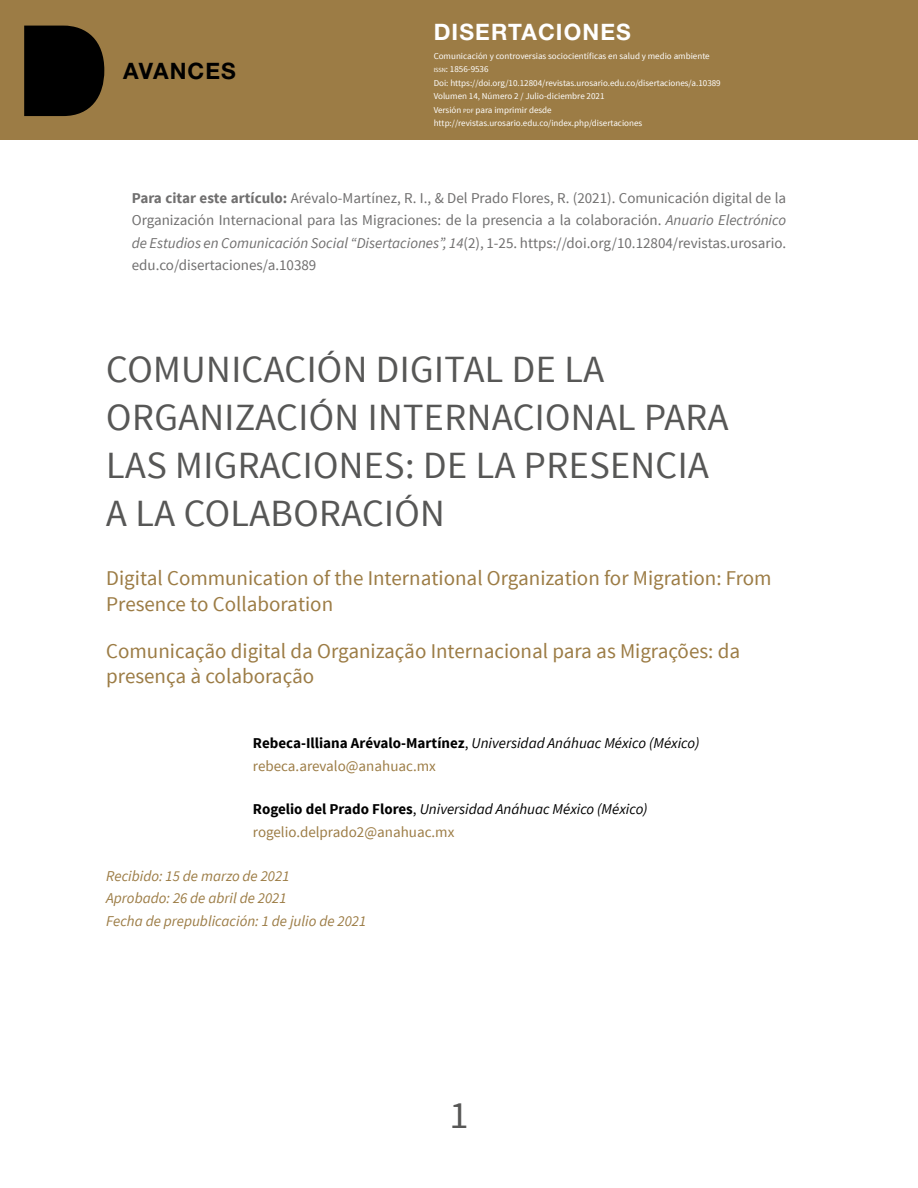
<style>
.page{position:relative;width:918px;height:1188px;background:#fff}
.page>*{position:absolute;margin:0;border:0;box-sizing:border-box;transform-origin:0 0}
.t1{font:38.4px/48px "Source Sans Pro";letter-spacing:.01em;color:#575756}
.t2{font:700 22.65px "Helvetica Neue LT Std";letter-spacing:.05em;color:#fff}
.t3{font:700 22.65px "Helvetica Neue LT Std";letter-spacing:.05em;color:#000}
.t4{font:21px/25.5px "Source Sans Pro";color:#9c7c45}
.t5{font:15px/22.5px "Source Sans Pro";color:#706f6f;text-align:justify}
.t6{font:italic 15px/22.5px "Source Sans Pro";color:#000}
.t7{font:italic 15px/22.5px "Source Sans Pro";color:#9c7c45}
.t8{font:9px/13.5px "Source Sans Pro";color:#fff}
.s1{font-size:6.3px}
.s2{font-weight:700}
.s3{font-style:italic}
.s4{font-weight:700;font-style:normal}
.s5{font-style:normal}
.s6{font-style:normal;color:#9c7c45}
</style>
<div class="page">
<div style="left:0;top:0;width:918px;height:139px;background:#9c7c45"></div>
<svg style="left:24px;top:26px;width:80px;height:90px;background:#0e0b06"></svg>
<h2 class="t3" style="left:123px;top:57px;width:114px">AVANCES</h2>
<h2 class="t2" style="left:434px;top:18px;width:199px">DISERTACIONES</h2>
<p class="t8" style="left:434px;top:49px;width:289px">Comunicación y controversias sociocientíficas en salud y medio ambiente <span class="s1">ISSN</span>: 1856-9536<br>Doi: https://doi.org/10.12804/revistas.urosario.edu.co/disertaciones/a.10389<br>Volumen 14, Número 2 / Julio-diciembre 2021<br>Versión <span class="s1">PDF</span> para imprimir desde http://revistas.urosario.edu.co/index.php/disertaciones</p>
<p class="t5" style="left:132px;top:187px;width:656px"><span class="s2">Para citar este artículo:</span> Arévalo-Martínez, R. I., &amp; Del Prado Flores, R. (2021). Comunicación digital de la Organización Internacional para las Migraciones: de la presencia a la colaboración. <span class="s3">Anuario Electrónico de Estudios en Comunicación Social “Disertaciones”, 14</span>(2), 1-25. https://doi.org/10.12804/revistas.urosario. edu.co/disertaciones/a.10389</p>
<h1 class="t1" style="left:106px;top:346px;width:624px">COMUNICACIÓN DIGITAL DE LA<br>ORGANIZACIÓN INTERNACIONAL PARA<br>LAS MIGRACIONES: DE LA PRESENCIA<br>A LA COLABORACIÓN</h1>
<h3 class="t4" style="left:106px;top:566px;width:667px">Digital Communication of the International Organization for Migration: From<br>Presence to Collaboration</h3>
<h3 class="t4" style="left:106px;top:638px;width:635px">Comunicação digital da Organização Internacional para as Migrações: da presença à colaboração</h3>
<p class="t6" style="left:253px;top:732px;width:448px"><span class="s4">Rebeca-Illiana Arévalo-Martínez</span><span class="s5">,</span> Universidad Anáhuac México (México) <span class="s6">rebeca.arevalo@anahuac.mx</span></p>
<p class="t6" style="left:253px;top:798px;width:396px"><span class="s4">Rogelio del Prado Flores</span><span class="s5">,</span> Universidad Anáhuac México (México) <span class="s6">rogelio.delprado2@anahuac.mx</span></p>
<p class="t7" style="left:106px;top:864px;width:262px">Recibido: 15 de marzo de 2021<br>Aprobado: 26 de abril de 2021<br>Fecha de prepublicación: 1 de julio de 2021</p>
<h1 class="t1" style="left:449px;top:1092px;width:21px">1</h1>
</div>
